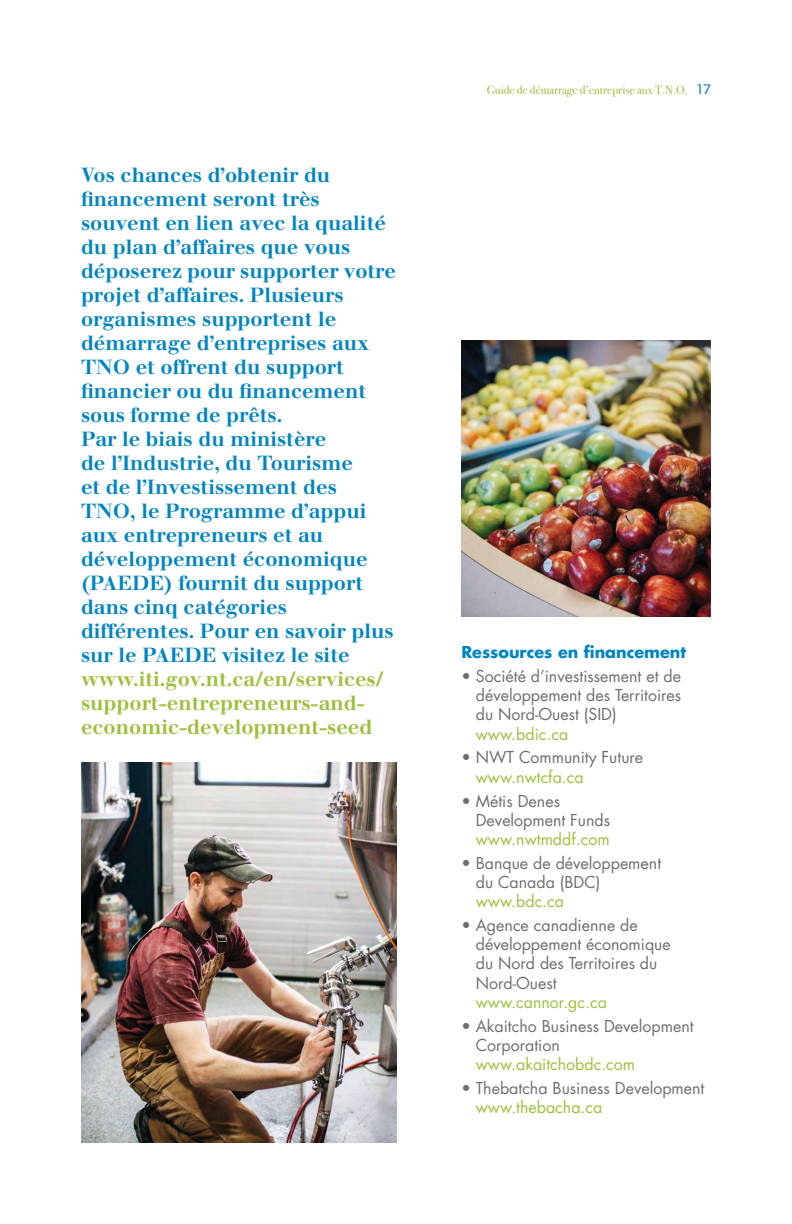
<style>
.page{position:relative;width:792px;height:1224px;background:#fff}
.page>*{position:absolute;margin:0;border:0;box-sizing:border-box;transform-origin:0 0}
.t1{font:700 20px/24px "Justus";color:#0085c2}
.t2{font:700 20px/24px "Justus";color:#9dbf3b}
.t3{font:16px/19.2px "Futura LT";color:#6d6e71}
.t4{font:16px "Futura LT";color:#9dbf3b}
.t5{font:700 16px "Futura LT";color:#0085c2}
.t6{font:12px "Bodoni Svty Two OSITCTT";color:#9dbf3b}
.s1{font-family:"Gibson";font-size:14px;color:#0085c2}
</style>
<div class="page">
<img style="left:81px;top:763px;width:315px;height:380px">
<img style="left:461px;top:340px;width:250px;height:277px">
<p class="t1" style="left:81px;top:165px;width:317px">Vos chances d’obtenir du financement seront très souvent en lien avec la qualité du plan d’affaires que vous déposerez pour supporter votre projet d’affaires. Plusieurs organismes supportent le démarrage d’entreprises aux<br>TNO et offrent du support financier ou du financement sous forme de prêts.<br>Par le biais du ministère<br>de l’Industrie, du Tourisme<br>et de l’Investissement des<br>TNO, le Programme d’appui aux entrepreneurs et au développement économique (PAEDE) fournit du support dans cinq catégories différentes. Pour en savoir plus sur le PAEDE visitez le site</p>
<p class="t2" style="left:81px;top:669px;width:304px">www.iti.gov.nt.ca/en/services/ support-entrepreneurs-and&shy;economic-development-seed</p>
<p class="t6" style="left:487px;top:85px;width:226px">Guide de démarrage d’entreprise aux T.N.O. <span class="s1">17</span></p>
<p class="t5" style="left:461px;top:641px;width:226px">Ressources en financement</p>
<p class="t3" style="left:476px;top:666px;width:207px;text-align:justify;text-indent:-14px">• Société d’investissement et de développement des Territoires du Nord-Ouest (SID)</p>
<p class="t4" style="left:476px;top:724px;width:94px">www.bdic.ca</p>
<p class="t3" style="left:461px;top:748px;width:183px">• NWT Community Future</p>
<p class="t4" style="left:476px;top:767px;width:109px">www.nwtcfa.ca</p>
<p class="t3" style="left:476px;top:791px;width:136px;text-indent:-14px">• Métis Denes<br>Development Funds</p>
<p class="t4" style="left:476px;top:829px;width:135px">www.nwtmddf.com</p>
<p class="t3" style="left:476px;top:853px;width:187px;text-indent:-14px">• Banque de développement du Canada (BDC)</p>
<p class="t4" style="left:476px;top:891px;width:90px">www.bdc.ca</p>
<p class="t3" style="left:476px;top:916px;width:197px;text-indent:-14px">• Agence canadienne de développement économique du Nord des Territoires du<br>Nord-Ouest</p>
<p class="t4" style="left:476px;top:992px;width:133px">www.cannor.gc.ca</p>
<p class="t3" style="left:476px;top:1016px;width:219px;text-indent:-14px">• Akaitcho Business Development<br>Corporation</p>
<p class="t4" style="left:476px;top:1054px;width:161px">www.akaitchobdc.com</p>
<p class="t3" style="left:461px;top:1079px;width:245px">• Thebatcha Business Development</p>
<p class="t4" style="left:476px;top:1097px;width:128px">www.thebacha.ca</p>
</div>
